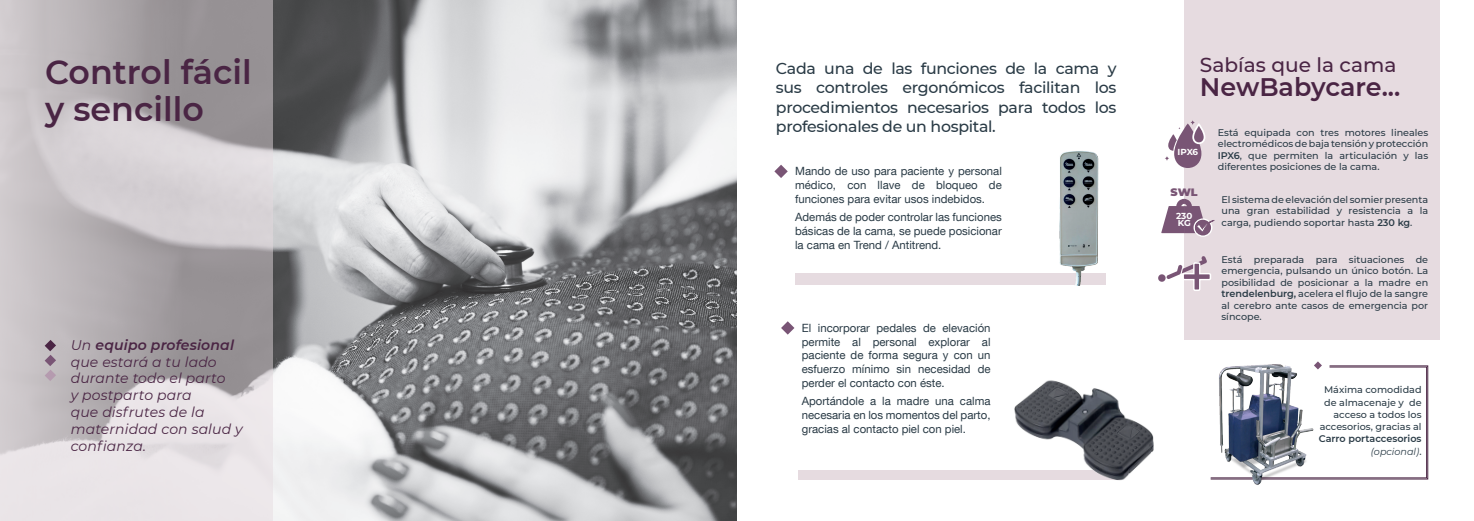
<style>
.page{position:relative;width:1474px;height:521px;background:#fff}
.page>*{position:absolute;margin:0;border:0;box-sizing:border-box;transform-origin:0 0}
.t1{font:600 33.25px/36.8px "Montserrat";color:#4a2544}
.t2{font:600 25.38px "Montserrat";color:#4a2544}
.t3{font:500 20.12px "Montserrat";color:#4a2544}
.t4{font:500 15.75px/19.2px "Montserrat";letter-spacing:-.02em;color:#2a3b46;text-align:justify}
.t5{font:italic 14px/16.8px "Montserrat";letter-spacing:.01em;color:#4a2544}
.t6{font:11.38px/13.7px "Helvetica Neue LT Com";color:#2a3b46;text-align:justify}
.t7{font:900 10.67px "Montserrat";color:#795575}
.t8{font:500 9.62px/11.5px "Montserrat";color:#2a3b46;text-align:justify}
.t9{font:600 9.62px/12.2px "Montserrat";color:#2a3b46;text-align:right}
.t10{font:700 8.75px/7.9px "Montserrat";letter-spacing:-.015em;color:#fff}
.s1{font-weight:600}
.s2{font-weight:400;font-style:italic}
.s3{font-weight:500}
</style>
<div class="page">
<img style="left:273px;top:0;width:464px;height:521px">
<div style="left:1184px;top:0;width:255px;height:340px;background:#e6dbe0"></div>
<svg style="left:0;top:0;width:273px;height:521px"></svg>
<div style="left:795px;top:273px;width:310px;height:12px;background:#e6dbe0"></div>
<div style="left:797px;top:470px;width:319px;height:9px;background:#e6dbe0"></div>
<img style="left:957px;top:380px;width:196px;height:101px">
<img style="left:1059px;top:151px;width:47px;height:134px">
<svg style="left:774px;top:165px;width:13px;height:13px"></svg>
<svg style="left:781px;top:321px;width:13px;height:14px"></svg>
<svg style="left:1210px;top:361px;width:218px;height:119px"></svg>
<svg style="left:1161px;top:199px;width:54px;height:38px"></svg>
<svg style="left:1165px;top:120px;width:41px;height:48px"></svg>
<svg style="left:45px;top:340px;width:11px;height:41px"></svg>
<svg style="left:1158px;top:256px;width:53px;height:35px"></svg>
<div style="left:1194px;top:264px;width:5px;height:25px;background:#795575"></div>
<div style="left:1183px;top:274px;width:26px;height:5px;background:#795575"></div>
<h1 class="t1" style="left:45px;top:53px;width:208px">Control fácil y sencillo</h1>
<h3 class="t5" style="left:71px;top:336px;width:174px">Un <span class="s1">equipo profesional </span>que estará a tu lado durante todo el parto<br>y postparto para<br>que disfrutes de la maternidad con salud y confianza.</h3>
<h3 class="t4" style="left:776px;top:58px;width:342px">Cada una de las funciones de la cama y sus controles ergonómicos facilitan los procedimientos necesarios para todos los profesionales de un hospital.</h3>
<h3 class="t3" style="left:1199px;top:50px;width:198px">Sabías que la cama</h3>
<h2 class="t2" style="left:1199px;top:69px;width:202px">NewBabycare...</h2>
<p class="t8" style="left:1217px;top:126px;width:212px">Está equipada con tres motores lineales electromédicos de baja tensión y protección <span class="s1">IPX6</span>, que permiten la articulación y las diferentes posiciones de la cama.</p>
<p class="t10" style="left:1177px;top:147px;width:22px">IPX6</p>
<p class="t6" style="left:795px;top:164px;width:208px">Mando de uso para paciente y personal médico, con llave de bloqueo de funciones para evitar usos indebidos.</p>
<p class="t6" style="left:795px;top:210px;width:208px">Además de poder controlar las funciones básicas de la cama, se puede posicionar la cama en Trend / Antitrend.</p>
<p class="t7" style="left:1170px;top:184px;width:29px">SWL</p>
<p class="t10" style="left:1176px;top:211px;width:18px">230<br>KG</p>
<p class="t8" style="left:1221px;top:193px;width:208px">El sistema de elevación del somier presenta una gran estabilidad y resistencia a la carga, pudiendo soportar hasta <span class="s1">230 kg</span>.</p>
<p class="t8" style="left:1221px;top:253px;width:208px">Está preparada para situaciones de emergencia, pulsando un único botón. La posibilidad de posicionar a la madre en <span class="s1">trendelenburg,</span> acelera el flujo de la sangre al cerebro ante casos de emergencia por síncope.</p>
<p class="t6" style="left:801px;top:321px;width:190px">El incorporar pedales de elevación permite al personal explorar al paciente de forma segura y con un esfuerzo mínimo sin necesidad de perder el contacto con éste.</p>
<p class="t6" style="left:801px;top:394px;width:190px">Aportándole a la madre una calma necesaria en los momentos del parto, gracias al contacto piel con piel.</p>
<p class="t8" style="left:1319px;top:383px;width:103px;line-height:12.2px;text-align:right">Máxima comodidad de almacenaje y de acceso a todos los accesorios, gracias al</p>
<p class="t9" style="left:1318px;top:432px;width:104px">Carro portaccesorios <span class="s2">(opcional)</span><span class="s3">.</span></p>
</div>
